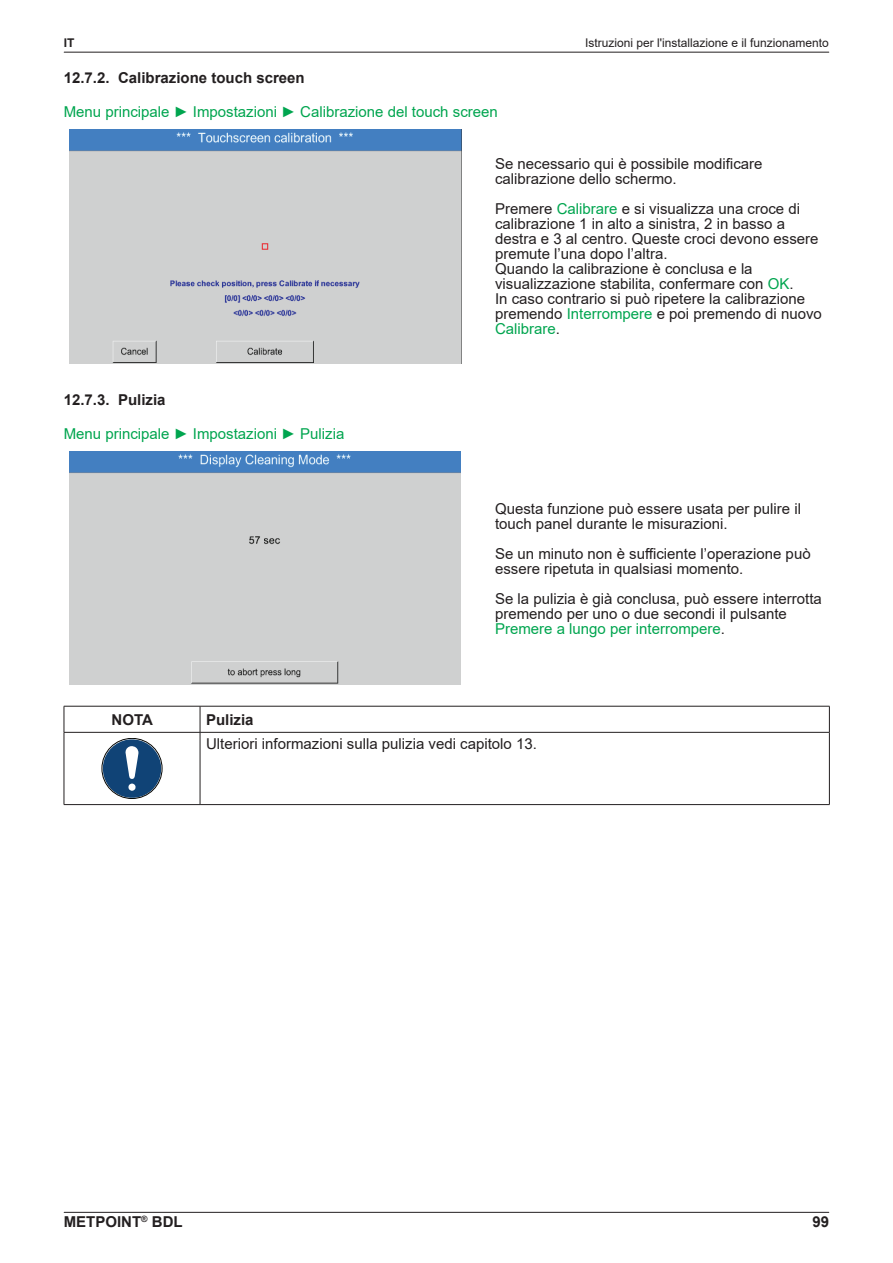
<style>
.page{position:relative;width:893px;height:1263px;background:#fff}
.page>*{position:absolute;margin:0;border:0;box-sizing:border-box;transform-origin:0 0}
.body{font:15px/15px "Arial";color:#231f20}
.body-2{font:15px "Arial";color:#00a54f}
.attention{font:700 15px "Arial";color:#231f20}
.attention_signal{font:700 15px "Arial";color:#231f20}
.t1{font:12px "Arial";color:#231f20}
.t2{font:700 12px "Arial";color:#231f20}
.s1{color:#00a54f}
</style>
<div class="page">
<hr style="left:64px;top:1212px;width:765px;height:1px;background:#231f20">
<hr style="left:64px;top:52px;width:765px;height:1px;background:#231f20">
<img style="left:70px;top:129px;width:392px;height:234px">
<img style="left:70px;top:451px;width:390px;height:233px">
<hr style="left:64px;top:706px;width:136px;height:1px;background:#231f20">
<svg style="left:64px;top:706px;width:1px;height:26px"></svg>
<hr style="left:200px;top:706px;width:630px;height:1px;background:#231f20">
<svg style="left:200px;top:706px;width:1px;height:26px"></svg>
<svg style="left:829px;top:706px;width:1px;height:26px"></svg>
<hr style="left:64px;top:732px;width:136px;height:1px;background:#231f20">
<hr style="left:64px;top:732px;width:1px;height:72px;background:#231f20">
<hr style="left:200px;top:732px;width:630px;height:1px;background:#231f20">
<hr style="left:200px;top:732px;width:1px;height:72px;background:#231f20">
<hr style="left:829px;top:732px;width:1px;height:72px;background:#231f20">
<hr style="left:64px;top:804px;width:136px;height:1px;background:#231f20">
<hr style="left:200px;top:804px;width:630px;height:1px;background:#231f20">
<svg style="left:102px;top:739px;width:60px;height:59px"></svg>
<p class="t2" style="left:64px;top:34px;width:12px">IT</p>
<p class="t1" style="left:585px;top:35px;width:245px">Istruzioni per l'installazione e il funzionamento</p>
<p class="attention" style="left:64px;top:67px;width:242px">12.7.2. Calibrazione touch screen</p>
<p class="body-2" style="left:64px;top:102px;width:436px">Menu principale ► Impostazioni ► Calibrazione del touch screen</p>
<p class="body" style="left:495px;top:156px;width:269px">Se necessario qui è possibile modificare calibrazione dello schermo.</p>
<p class="body" style="left:495px;top:201px;width:325px">Premere <span class="s1">Calibrare</span> e si visualizza una croce di calibrazione 1 in alto a sinistra, 2 in basso a destra e 3 al centro. Queste croci devono essere premute l’una dopo l’altra.</p>
<p class="body" style="left:495px;top:261px;width:300px">Quando la calibrazione è conclusa e la visualizzazione stabilita, confermare con <span class="s1">OK</span>.</p>
<p class="body" style="left:495px;top:291px;width:328px">In caso contrario si può ripetere la calibrazione premendo <span class="s1">Interrompere</span> e poi premendo di nuovo<br><span class="s1">Calibrare</span>.</p>
<p class="attention" style="left:64px;top:389px;width:103px">12.7.3. Pulizia</p>
<p class="body-2" style="left:64px;top:423px;width:282px">Menu principale ► Impostazioni ► Pulizia</p>
<p class="body" style="left:495px;top:501px;width:307px">Questa funzione può essere usata per pulire il touch panel durante le misurazioni.</p>
<p class="body" style="left:495px;top:546px;width:317px">Se un minuto non è sufficiente l’operazione può essere ripetuta in qualsiasi momento.</p>
<p class="body" style="left:495px;top:591px;width:328px">Se la pulizia è già conclusa, può essere interrotta premendo per uno o due secondi il pulsante<br><span class="s1">Premere a lungo per interrompere</span>.</p>
<p class="attention_signal" style="left:112px;top:709px;width:43px">NOTA</p>
<p class="attention" style="left:206px;top:709px;width:49px">Pulizia</p>
<p class="body" style="left:206px;top:736px;width:332px">Ulteriori informazioni sulla pulizia vedi capitolo 13.</p>
<p class="attention" style="left:64px;top:1211px;width:120px">METPOINT<sup>®</sup> BDL</p>
<p class="attention" style="left:812px;top:1211px;width:18px">99</p>
</div>
